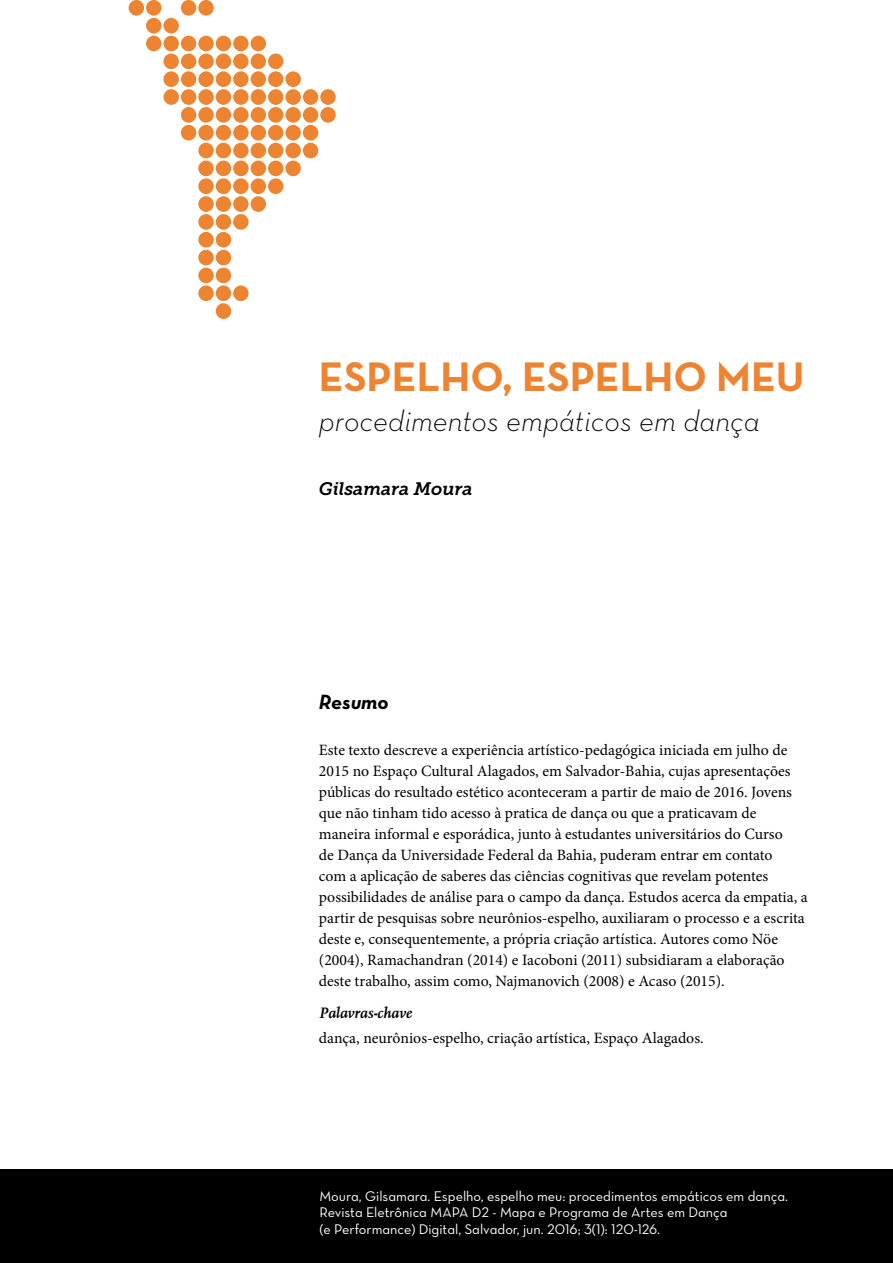
<style>
.page{position:relative;width:893px;height:1263px;background:#fff}
.page>*{position:absolute;margin:0;border:0;box-sizing:border-box;transform-origin:0 0}
.t1{font:700 42px "Neutra Text";color:#ec8432}
.t2{font:30px "Neutra Text Light Italic Alt";color:#000}
.t3{font:21px "Neutra Text Bold Italic Alt";color:#000}
.t4{font:italic 18px "Museo Slab 700";color:#000}
.t5{font:15.75px/21px "Minion Pro";color:#000}
.t6{font:italic 700 15.75px "Scala";color:#000}
.t7{font:14.25px/16.5px "Neutra Text Book Alt";color:#fff}
</style>
<div class="page">
<svg style="left:129px;top:0;width:207px;height:319px"></svg>
<div style="left:0;top:1169px;width:893px;height:94px;background:#000"></div>
<h1 class="t1" style="left:319px;top:350px;width:487px">ESPELHO, ESPELHO MEU</h1>
<h2 class="t2" style="left:319px;top:403px;width:442px">procedimentos empáticos em dança</h2>
<p class="t4" style="left:319px;top:479px;width:155px">Gilsamara Moura</p>
<h3 class="t3" style="left:319px;top:688px;width:71px">Resumo</h3>
<p class="t5" style="left:319px;top:740px;width:490px">Este texto descreve a experiência artístico-pedagógica iniciada em julho de 2015 no Espaço Cultural Alagados, em Salvador-Bahia, cujas apresentações públicas do resultado estético aconteceram a partir de maio de 2016. Jovens que não tinham tido acesso à pratica de dança ou que a praticavam de maneira informal e esporádica, junto à estudantes universitários do Curso<br>de Dança da Universidade Federal da Bahia, puderam entrar em contato<br>com a aplicação de saberes das ciências cognitivas que revelam potentes possibilidades de análise para o campo da dança. Estudos acerca da empatia, a partir de pesquisas sobre neurônios-espelho, auxiliaram o processo e a escrita deste e, consequentemente, a própria criação artística. Autores como Nöe (2004), Ramachandran (2014) e Iacoboni (2011) subsidiaram a elaboração deste trabalho, assim como, Najmanovich (2008) e Acaso (2015).</p>
<p class="t6" style="left:319px;top:1004px;width:95px">Palavras-chave</p>
<p class="t5" style="left:319px;top:1027px;width:386px">dança, neurônios-espelho, criação artística, Espaço Alagados.</p>
<p class="t7" style="left:320px;top:1187px;width:470px">Moura, Gilsamara. Espelho, espelho meu: procedimentos empáticos em dança.<br>Revista Eletrônica MAPA D2 - Mapa e Programa de Artes em Dança<br>(e Performance) Digital, Salvador, jun. 2016; 3(1): 120-126.</p>
</div>
